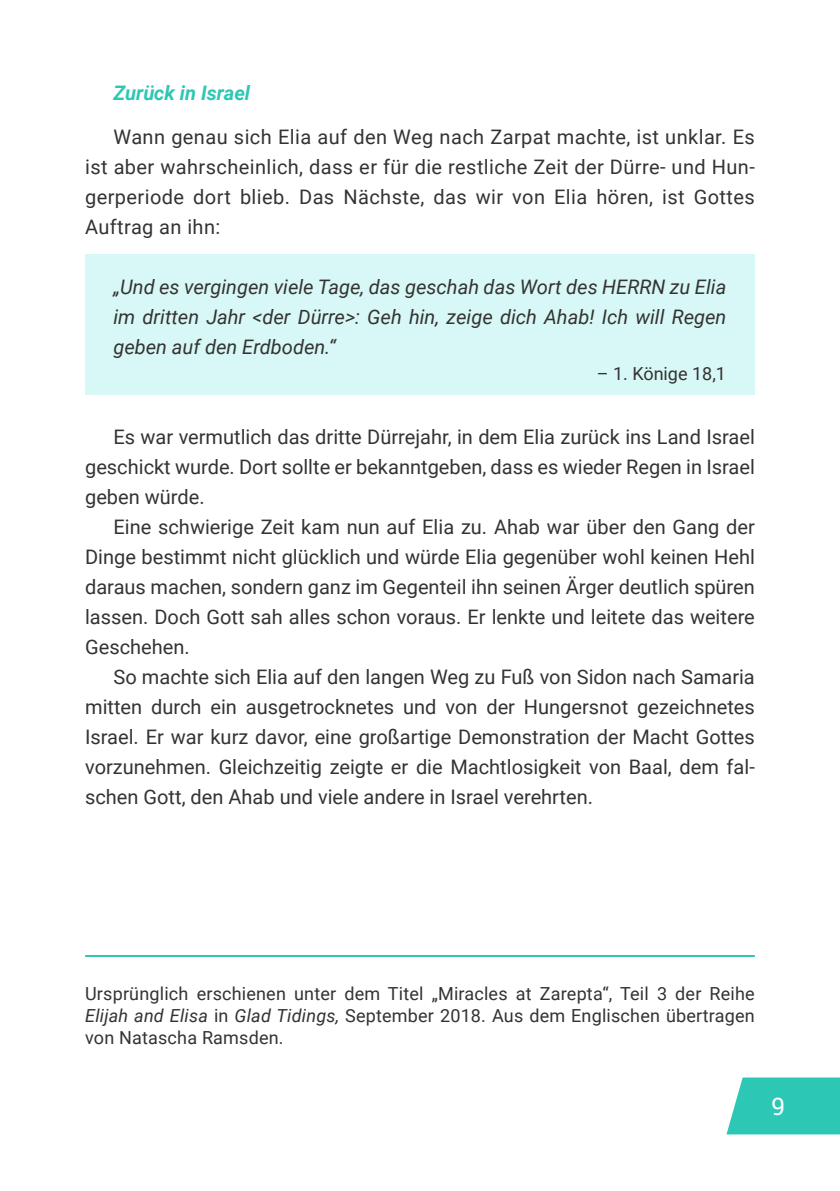
<style>
.page{position:relative;width:840px;height:1191px;background:#fff}
.page>*{position:absolute;margin:0;border:0;box-sizing:border-box;transform-origin:0 0}
.t1{font:24px "Roboto Slab";color:#fff}
.t2{font:20px/30px "Roboto";color:#343331;text-align:justify}
.t3{font:italic 20px/30px "Roboto";color:#343331;text-align:justify}
.t4{font:italic 700 20px "Roboto";color:#2dc7b5}
.t5{font:18px/22px "Roboto";letter-spacing:.01em;color:#343331;text-align:justify}
.s1{font-style:italic}
</style>
<div class="page">
<svg style="left:726px;top:1077px;width:113px;height:57px;background:#3ecbbb"></svg>
<hr style="left:85px;top:955px;width:669px;height:2px;background:#2dc7b5">
<div style="left:85px;top:254px;width:669px;height:141px;background:#d7f8f6"></div>
<p class="t4" style="left:113px;top:85px;width:138px">Zurück in Israel</p>
<p class="t2" style="left:85px;top:124px;width:670px;text-indent:28px">Wann genau sich Elia auf den Weg nach Zarpat machte, ist unklar. Es ist aber wahrscheinlich, dass er für die restliche Zeit der Dürre- und Hun‐ gerperiode dort blieb. Das Nächste, das wir von Elia hören, ist Gottes Auftrag an ihn:</p>
<p class="t3" style="left:113px;top:274px;width:614px">„Und es vergingen viele Tage, das geschah das Wort des HERRN zu Elia im dritten Jahr &lt;der Dürre&gt;: Geh hin, zeige dich Ahab! Ich will Regen geben auf den Erdboden.“</p>
<p class="t5" style="left:596px;top:364px;width:131px">– 1. Könige 18,1</p>
<p class="t2" style="left:85px;top:424px;width:670px;text-indent:28px">Es war vermutlich das dritte Dürrejahr, in dem Elia zurück ins Land Israel geschickt wurde. Dort sollte er bekanntgeben, dass es wieder Regen in Israel geben würde.</p>
<p class="t2" style="left:85px;top:514px;width:671px;text-indent:28px">Eine schwierige Zeit kam nun auf Elia zu. Ahab war über den Gang der Dinge bestimmt nicht glücklich und würde Elia gegenüber wohl keinen Hehl daraus machen, sondern ganz im Gegenteil ihn seinen Ärger deutlich spüren lassen. Doch Gott sah alles schon voraus. Er lenkte und leitete das weitere Geschehen.</p>
<p class="t2" style="left:85px;top:664px;width:670px;text-indent:28px">So machte sich Elia auf den langen Weg zu Fuß von Sidon nach Samaria mitten durch ein ausgetrocknetes und von der Hungersnot gezeichnetes Israel. Er war kurz davor, eine großartige Demonstration der Macht Gottes vorzunehmen. Gleichzeitig zeigte er die Machtlosigkeit von Baal, dem fal‐ schen Gott, den Ahab und viele andere in Israel verehrten.</p>
<p class="t5" style="left:85px;top:984px;width:670px">Ursprünglich erschienen unter dem Titel „Miracles at Zarepta“, Teil 3 der Reihe <span class="s1">Elijah and Elisa</span> in <span class="s1">Glad Tidings,</span> September 2018. Aus dem Englischen übertragen von Natascha Ramsden.</p>
<p class="t1" style="left:771px;top:1089px;width:15px">9</p>
</div>
